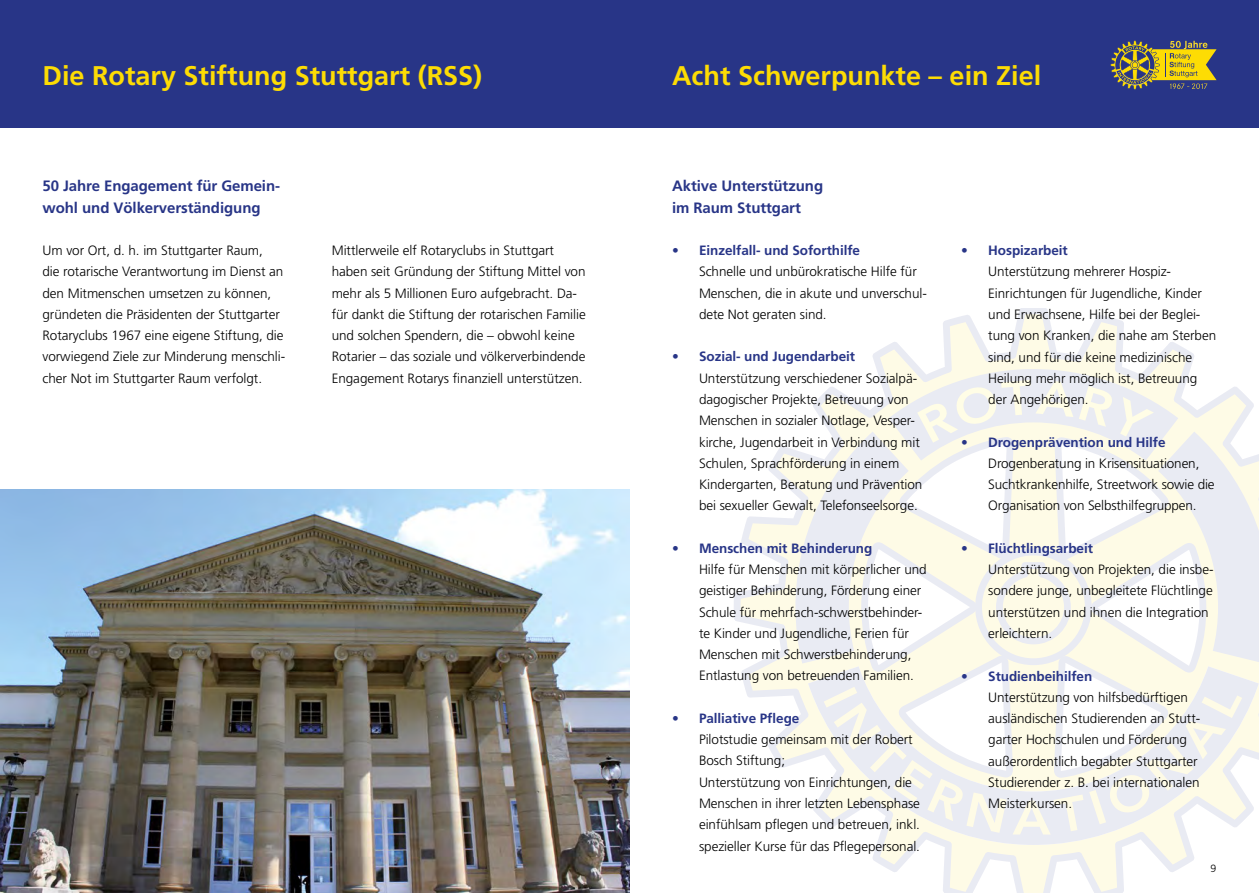
<style>
.page{position:relative;width:1259px;height:893px;background:#fff}
.page>*{position:absolute;margin:0;border:0;box-sizing:border-box;transform-origin:0 0}
.t1{font:700 27px "Frutiger";color:#fddc04}
.t2{font:700 15px/21.3px "Frutiger";letter-spacing:-.005em;color:#283587}
.t3{font:300 13.5px/21.3px "Frutiger";letter-spacing:-.005em;color:#000}
.t4{font:700 13.5px "Frutiger";letter-spacing:-.005em;color:#283587}
.t5{font:300 10.5px "Frutiger";color:#000}
</style>
<div class="page">
<div style="left:0;top:0;width:1259px;height:128px;background:#283587"></div>
<svg style="left:1110px;top:40px;width:106px;height:50px"></svg>
<img style="left:1170px;top:41px;width:37px;height:8px">
<img style="left:1169px;top:83px;width:38px;height:6px">
<svg style="left:734px;top:308px;width:525px;height:585px"></svg>
<svg style="left:808px;top:666px;width:450px;height:179px"></svg>
<svg style="left:795px;top:369px;width:464px;height:296px"></svg>
<svg style="left:823px;top:687px;width:183px;height:146px"></svg>
<svg style="left:1012px;top:794px;width:71px;height:40px;background:#efefef"></svg>
<svg style="left:1089px;top:695px;width:153px;height:129px"></svg>
<img style="left:0;top:489px;width:629px;height:404px">
<h1 class="t1" style="left:43px;top:60px;width:441px">Die Rotary Stiftung Stuttgart (RSS)</h1>
<h1 class="t1" style="left:672px;top:60px;width:371px">Acht Schwerpunkte – ein Ziel</h1>
<p class="t2" style="left:43px;top:175px;width:239px">50 Jahre Engagement für Gemein&shy;wohl und Völkerverständigung</p>
<p class="t3" style="left:43px;top:240px;width:244px">Um vor Ort, d. h. im Stuttgarter Raum,<br>die rotarische Verantwortung im Dienst an den Mitmenschen umsetzen zu können, gründeten die Präsidenten der Stuttgarter Rotaryclubs 1967 eine eigene Stiftung, die vorwiegend Ziele zur Minderung menschli&shy;cher Not im Stuttgarter Raum verfolgt.</p>
<p class="t3" style="left:332px;top:240px;width:255px">Mittlerweile elf Rotaryclubs in Stuttgart haben seit Gründung der Stiftung Mittel von mehr als 5 Millionen Euro aufgebracht. Da&shy;für dankt die Stiftung der rotarischen Familie und solchen Spendern, die – obwohl keine Rotarier – das soziale und völkerverbindende Engagement Rotarys finanziell unterstützen.</p>
<p class="t4" style="left:672px;top:242px;width:190px">• Einzelfall- und Soforthilfe</p>
<p class="t2" style="left:672px;top:175px;width:153px">Aktive Unterstützung im Raum Stuttgart</p>
<p class="t3" style="left:699px;top:261px;width:229px">Schnelle und unbürokratische Hilfe für<br>Menschen, die in akute und unverschul&shy;dete Not geraten sind.</p>
<p class="t4" style="left:672px;top:349px;width:184px">• Sozial- und Jugendarbeit</p>
<p class="t3" style="left:699px;top:367px;width:225px">Unterstützung verschiedener Sozialpä&shy;dagogischer Projekte, Betreuung von Menschen in sozialer Notlage, Vesper&shy;kirche, Jugendarbeit in Verbindung mit Schulen, Sprachförderung in einem Kindergarten, Beratung und Prävention bei sexueller Gewalt, Telefonseelsorge.</p>
<p class="t4" style="left:672px;top:540px;width:202px">• Menschen mit Behinderung</p>
<p class="t3" style="left:699px;top:559px;width:229px">Hilfe für Menschen mit körperlicher und geistiger Behinderung, Förderung einer Schule für mehrfach-schwerstbehinder&shy;te Kinder und Jugendliche, Ferien für Menschen mit Schwerstbehinderung, Entlastung von betreuenden Familien.</p>
<p class="t4" style="left:672px;top:710px;width:129px">• Palliative Pflege</p>
<p class="t3" style="left:699px;top:729px;width:222px">Pilotstudie gemeinsam mit der Robert Bosch Stiftung;<br>Unterstützung von Einrichtungen, die Menschen in ihrer letzten Lebensphase einfühlsam pflegen und betreuen, inkl. spezieller Kurse für das Pflegepersonal.</p>
<p class="t4" style="left:961px;top:243px;width:108px">• Hospizarbeit</p>
<p class="t3" style="left:988px;top:261px;width:229px">Unterstützung mehrerer Hospiz-Einrichtungen für Jugendliche, Kinder und Erwachsene, Hilfe bei der Beglei&shy;tung von Kranken, die nahe am Sterben sind, und für die keine medizinische Heilung mehr möglich ist, Betreuung der Angehörigen.</p>
<p class="t4" style="left:961px;top:434px;width:206px">• Drogenprävention und Hilfe</p>
<p class="t3" style="left:988px;top:452px;width:228px">Drogenberatung in Krisensituationen,<br>Suchtkrankenhilfe, Streetwork sowie die<br>Organisation von Selbsthilfegruppen.</p>
<p class="t4" style="left:961px;top:540px;width:133px">• Flüchtlingsarbeit</p>
<p class="t3" style="left:988px;top:559px;width:227px">Unterstützung von Projekten, die insbe&shy;sondere junge, unbegleitete Flüchtlinge unterstützen und ihnen die Integration erleichtern.</p>
<p class="t4" style="left:961px;top:668px;width:133px">• Studienbeihilfen</p>
<p class="t3" style="left:988px;top:686px;width:213px">Unterstützung von hilfsbedürftigen ausländischen Studierenden an Stutt&shy;garter Hochschulen und Förderung außerordentlich begabter Stuttgarter Studierender z. B. bei internationalen Meisterkursen.</p>
<p class="t5" style="left:1210px;top:862px;width:7px">9</p>
</div>
